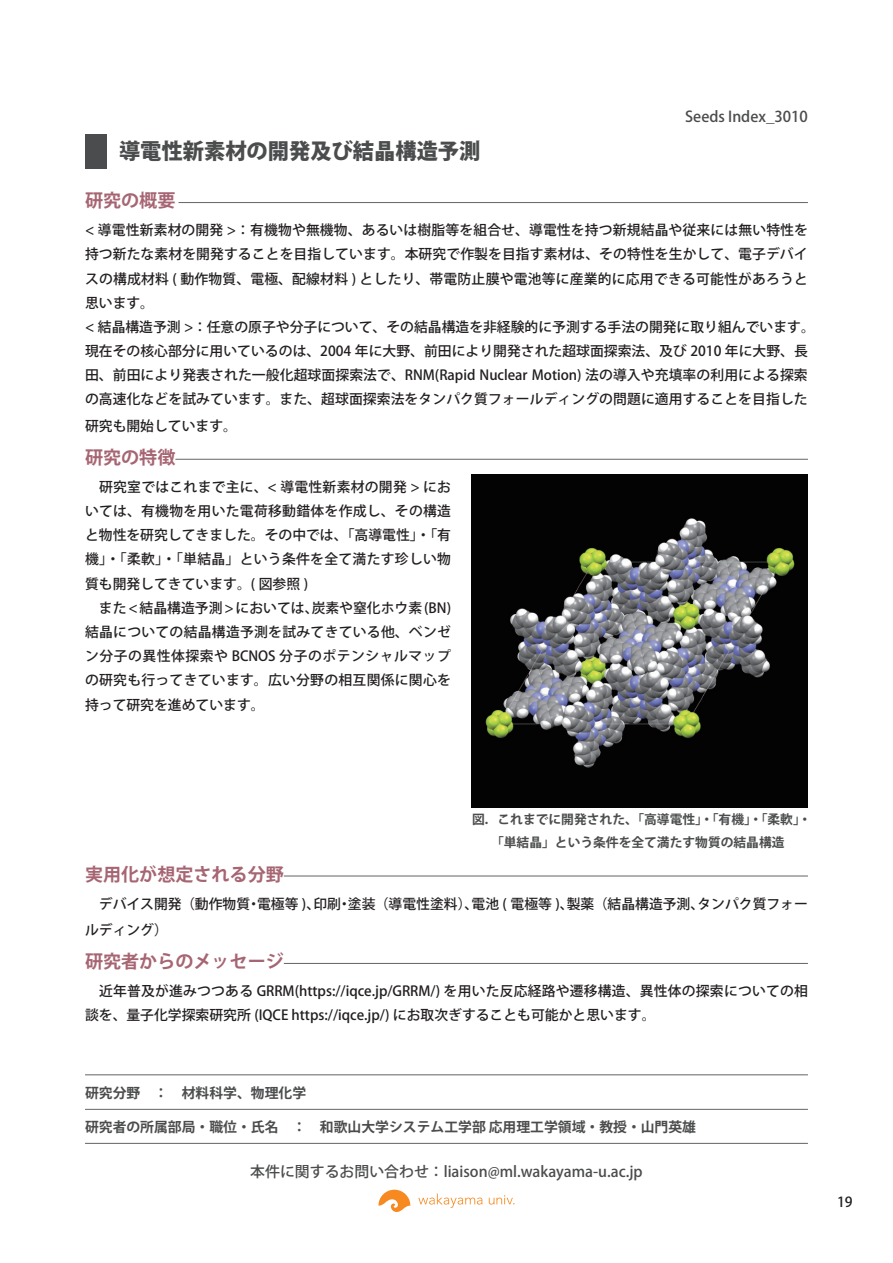
<style>
.page{position:relative;width:893px;height:1263px;background:#fff}
.page>*{position:absolute;margin:0;border:0;box-sizing:border-box;transform-origin:0 0}
.t1{font:800 21.75px "Koz Go Pro";color:#4b4c4d}
.t2{font:700 18px "Koz Go Pro";color:#a66572}
.t3{font:500 14.85px "Koz Go Pro";color:#4b4c4d}
.t4{font:500 13.8px/24.2px "Koz Go Pro";letter-spacing:.005em;color:#231f20}
.t5{font:700 13.8px "Koz Go Pro";color:#4b4c4d}
.t6{font:700 12.75px/22.4px "Koz Go Pro";color:#4b4c4d}
</style>
<div class="page">
<hr style="left:85px;top:1109px;width:723px;height:1px;background:#6c6d70">
<hr style="left:85px;top:1143px;width:723px;height:1px;background:#6c6d70">
<hr style="left:85px;top:1074px;width:723px;height:1px;background:#6c6d70">
<svg style="left:378px;top:1190px;width:32px;height:22px"></svg>
<svg style="left:418px;top:1193px;width:64px;height:15px"></svg>
<svg style="left:489px;top:1195px;width:25px;height:9px"></svg>
<hr style="left:178px;top:202px;width:630px;height:1px;background:#6c6d70">
<hr style="left:175px;top:459px;width:633px;height:1px;background:#6c6d70">
<hr style="left:284px;top:875px;width:524px;height:1px;background:#6c6d70">
<hr style="left:284px;top:963px;width:524px;height:1px;background:#6c6d70">
<img style="left:471px;top:475px;width:337px;height:332px">
<div style="left:85px;top:134px;width:21px;height:34px;background:#4b4c4d"></div>
<h1 class="t1" style="left:119px;top:137px;width:363px">導電性新素材の開発及び結晶構造予測</h1>
<p class="t3" style="left:685px;top:107px;width:124px">Seeds Index_3010</p>
<h2 class="t2" style="left:85px;top:189px;width:92px">研究の概要</h2>
<p class="t4" style="left:85px;top:219px;width:731px">&lt; 導電性新素材の開発 &gt;：有機物や無機物、あるいは樹脂等を組合せ、導電性を持つ新規結晶や従来には無い特性を持つ新たな素材を開発することを目指しています。本研究で作製を目指す素材は、その特性を生かして、電子デバイスの構成材料 ( 動作物質、電極、配線材料 ) としたり、帯電防止膜や電池等に産業的に応用できる可能性があろうと思います。<br>&lt; 結晶構造予測 &gt;：任意の原子や分子について、その結晶構造を非経験的に予測する手法の開発に取り組んでいます。現在その核心部分に用いているのは、2004 年に大野、前田により開発された超球面探索法、及び 2010 年に大野、長田、前田により発表された一般化超球面探索法で、RNM(Rapid Nuclear Motion) 法の導入や充填率の利用による探索の高速化などを試みています。また、超球面探索法をタンパク質フォールディングの問題に適用することを目指した</p>
<p class="t4" style="left:85px;top:414px;width:154px">研究も開始しています。</p>
<h2 class="t2" style="left:85px;top:446px;width:92px">研究の特徴</h2>
<p class="t4" style="left:85px;top:475px;width:368px">　研究室ではこれまで主に、&lt; 導電性新素材の開発 &gt; においては、有機物を用いた電荷移動錯体を作成し、その構造と物性を研究してきました。その中では、「高導電性」・「有機」・「柔軟」・「単結晶」という条件を全て満たす珍しい物質も開発してきています。( 図参照 )　<br>　また &lt; 結晶構造予測 &gt; においては、炭素や窒化ホウ素 (BN)結晶についての結晶構造予測を試みてきている他、ベンゼン分子の異性体探索や BCNOS 分子のポテンシャルマップの研究も行ってきています。広い分野の相互関係に関心を持って研究を進めています。</p>
<p class="t6" style="left:472px;top:809px;width:341px">図．これまでに開発された、「高導電性」・「有機」・「柔軟」・　　「単結晶」という条件を全て満たす物質の結晶構造</p>
<h2 class="t2" style="left:85px;top:862px;width:200px">実用化が想定される分野</h2>
<p class="t4" style="left:85px;top:891px;width:724px;line-height:26.2px">　デバイス開発（動作物質・電極等 )、印刷・塗装（導電性塗料）、電池 ( 電極等 )、製薬（結晶構造予測、タンパク質フォールディング）</p>
<h2 class="t2" style="left:85px;top:950px;width:200px">研究者からのメッセージ</h2>
<p class="t4" style="left:85px;top:980px;width:724px">　近年普及が進みつつある GRRM(https://iqce.jp/GRRM/) を用いた反応経路や遷移構造、異性体の探索についての相談を、量子化学探索研究所 (IQCE https://iqce.jp/) にお取次ぎすることも可能かと思います。</p>
<p class="t5" style="left:85px;top:1084px;width:223px">研究分野　：　材料科学、物理化学</p>
<p class="t5" style="left:85px;top:1118px;width:613px">研究者の所属部局・職位・氏名　：　和歌山大学システム工学部 応用理工学領域・教授・山門英雄</p>
<p class="t3" style="left:250px;top:1161px;width:394px">本件に関するお問い合わせ：liaison@ml.wakayama-u.ac.jp</p>
<p class="t4" style="left:837px;top:1191px;width:17px">19</p>
</div>
